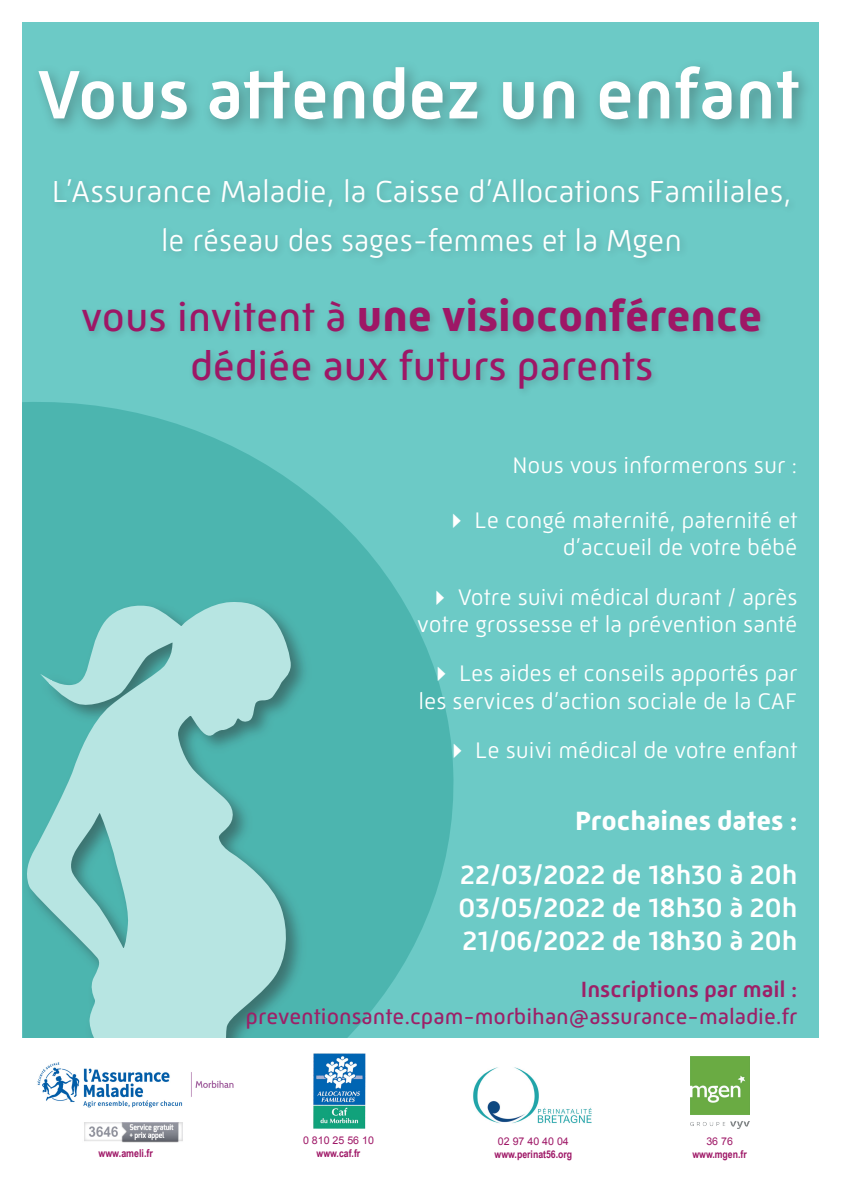
<style>
.page{position:relative;width:842px;height:1191px;background:#fff}
.page>*{position:absolute;margin:0;border:0;box-sizing:border-box;transform-origin:0 0}
.t1{font:500 70px "Mic 32 New";color:#fff;scale:1.05 1}
.t2{font:700 44px "Mic 32 New";color:#9e1766;scale:1.05 1}
.t3{font:41px "Mic 32 New";color:#9e1766;scale:1.05 1}
.t4{font:300 31px/49px "Mic 32 New";color:#fff;text-align:center;scale:1.05 1}
.t5{font:500 27px/33px "Mic 32 New";color:#fff;text-align:justify;scale:1.05 1}
.t6{font:700 27px "Mic 32 New";color:#fff;scale:1.05 1}
.t7{font:300 23px/27.6px "Mic 32 New";color:#fff;text-align:center;scale:1.05 1}
.t8{font:500 22.5px "Mic 32 New";color:#9d2068;scale:1.05 1}
.t9{font:22px "Mic 32 New";color:#9d2068;scale:1.05 1}
.t10{font:700 10.8px "Arial Narrow";color:#9e1766}
.t11{font:700 10.6px "Arial Narrow";color:#9e1766}
.t12{font:10.6px "Arial";color:#9e1766}
.s1{font-weight:400;font-size:41px}
</style>
<div class="page">
<div style="left:23px;top:23px;width:796px;height:1026px;background:#6ccac6"></div>
<div style="left:50px;top:175px;width:747px;height:223px;background:#231f20;opacity:.2"></div>
<svg style="left:22px;top:388px;width:445px;height:649px;fill:#4cb5af"></svg>
<div style="left:32px;top:59px;width:783px;height:77px;background:#231f20;opacity:.35"></div>
<div style="left:20px;top:1037px;width:799px;height:134px;background:#fff"></div>
<img style="left:313px;top:1053px;width:52px;height:75px">
<img style="left:473px;top:1067px;width:119px;height:57px">
<img style="left:691px;top:1056px;width:58px;height:72px">
<img style="left:84px;top:1122px;width:99px;height:20px">
<img style="left:37px;top:1062px;width:197px;height:46px">
<p class="t1" style="left:37px;top:54px;width:728px">Vous attendez un enfant</p>
<p class="t4" style="left:52px;top:167px;width:706px">L’Assurance Maladie, la Caisse d’Allocations Familiales, le réseau des sages-femmes et la Mgen</p>
<p class="t2" style="left:81px;top:291px;width:650px"><span class="s1">vous invitent à</span> une visioconférence</p>
<p class="t3" style="left:190px;top:343px;width:443px">dédiée aux futurs parents</p>
<p class="t7" style="left:512px;top:451px;width:273px">Nous vous informerons sur :</p>
<p class="t7" style="left:444px;top:506px;width:338px;text-align:right">✔ Le congé maternité, paternité et d’accueil de votre bébé</p>
<p class="t7" style="left:417px;top:583px;width:364px">✔ Votre suivi médical durant / après votre grossesse et la prévention santé</p>
<p class="t7" style="left:418px;top:659px;width:362px">✔ Les aides et conseils apportés par les services d’action sociale de la CAF</p>
<p class="t7" style="left:445px;top:736px;width:337px">✔ Le suivi médical de votre enfant</p>
<p class="t6" style="left:575px;top:805px;width:213px">Prochaines dates :</p>
<p class="t5" style="left:459px;top:858px;width:324px">22/03/2022 de 18h30 à 20h 03/05/2022 de 18h30 à 20h 21/06/2022 de 18h30 à 20h</p>
<p class="t8" style="left:581px;top:976px;width:208px">Inscriptions par mail :</p>
<p class="t9" style="left:246px;top:1003px;width:527px">preventionsante.cpam-morbihan@assurance-maladie.fr</p>
<p class="t12" style="left:303px;top:1133px;width:72px">0 810 25 56 10</p>
<p class="t11" style="left:317px;top:1147px;width:45px">www.caf.fr</p>
<p class="t12" style="left:706px;top:1134px;width:28px">36 76</p>
<p class="t12" style="left:498px;top:1134px;width:72px">02 97 40 40 04</p>
<p class="t11" style="left:495px;top:1148px;width:79px">www.perinat56.org</p>
<p class="t10" style="left:98px;top:1147px;width:56px">www.ameli.fr</p>
<p class="t11" style="left:692px;top:1147px;width:56px">www.mgen.fr</p>
</div>
